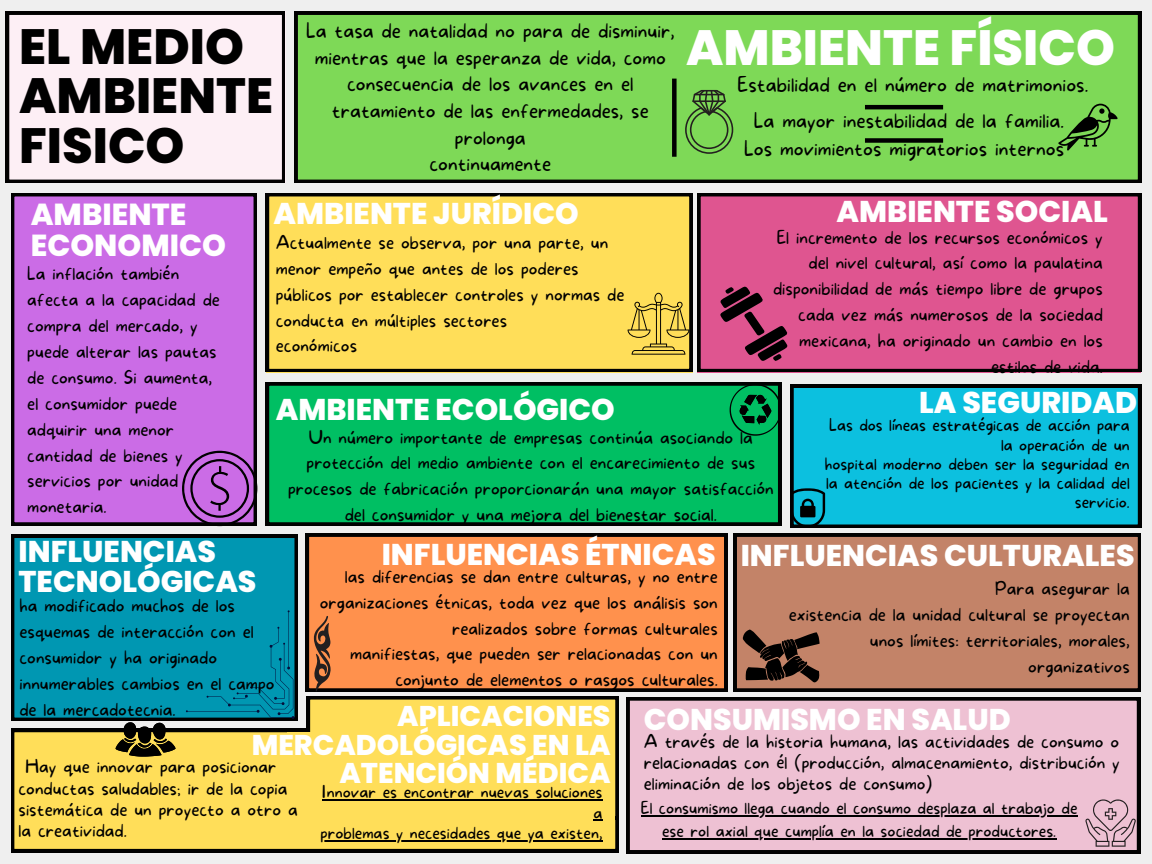
<style>
.page{position:relative;width:1152px;height:864px;background:#efefef}
.page>*{position:absolute;margin:0;border:0;box-sizing:border-box;transform-origin:0 0}
.t1{font:800 49.5px/49.5px "Poppins";color:#000}
.t2{font:800 49.5px "Poppins";color:#fff}
.t3{font:800 30.3px/30.3px "Poppins";color:#fff}
.t4{font:800 30px/29.2px "Poppins";color:#fff}
.t5{font:800 28.5px/28.2px "Poppins";color:#fff;text-align:right}
.t6{font:100 20.25px "More Sugar";color:#000}
.t7{font:100 20.1px/26.5px "More Sugar";color:#000;text-align:center}
.t8{font:100 17.85px/25.8px "More Sugar";color:#000}
.t9{font:100 16.65px/20.2px "More Sugar";color:#000;text-align:right}
.t10{font:100 16.5px/19.2px "More Sugar";color:#000;text-align:right}
</style>
<div class="page">
<div style="left:6px;top:12px;width:279px;height:171px;background:#fdeff5"></div>
<div style="left:295px;top:12px;width:846px;height:171px;background:#7ed957"></div>
<div style="left:672px;top:79px;width:5px;height:78px;background:#000"></div>
<hr style="left:865px;top:105px;width:78px;height:4px;background:#000">
<div style="left:865px;top:138px;width:78px;height:5px;background:#000"></div>
<div style="left:697px;top:193px;width:444px;height:179px;background:#df5590"></div>
<svg style="left:686px;top:90px;width:47px;height:64px;background:#68ad49"></svg>
<svg style="left:1058px;top:104px;width:60px;height:47px;background:#5fa441"></svg>
<div style="left:266px;top:193px;width:426px;height:179px;background:#ffde59"></div>
<svg style="left:715px;top:285px;width:77px;height:78px;background:#9d3b65"></svg>
<svg style="left:628px;top:293px;width:61px;height:62px;background:#d7bb4a"></svg>
<div style="left:11px;top:193px;width:246px;height:333px;background:#cb6ce6"></div>
<svg style="left:182px;top:451px;width:75px;height:75px;background:#954fa8"></svg>
<div style="left:266px;top:382px;width:515px;height:143px;background:#00bf63"></div>
<svg style="left:730px;top:384px;width:51px;height:52px;background:#008343"></svg>
<div style="left:790px;top:385px;width:351px;height:142px;background:#0cc0df"></div>
<svg style="left:790px;top:488px;width:35px;height:40px"></svg>
<div style="left:734px;top:534px;width:407px;height:158px;background:#c38368"></div>
<svg style="left:743px;top:630px;width:77px;height:52px;background:#5e3f32"></svg>
<div style="left:306px;top:534px;width:421px;height:158px;background:#ff914d"></div>
<svg style="left:11px;top:535px;width:287px;height:186px;background:#008ca5"></svg>
<svg style="left:186px;top:610px;width:109px;height:109px;background:#0090ab"></svg>
<svg style="left:11px;top:729px;width:608px;height:123px;background:#e9cb51"></svg>
<svg style="left:627px;top:697px;width:513px;height:156px;background:#dbb2c2"></svg>
<div style="left:288px;top:732px;width:327px;height:89px;background:#ffde59"></div>
<svg style="left:116px;top:722px;width:60px;height:35px;background:#625934"></svg>
<svg style="left:1085px;top:798px;width:51px;height:49px;background:#cca6b5"></svg>
<svg style="left:307px;top:616px;width:311px;height:205px"></svg>
<hr style="left:321px;top:840px;width:282px;height:1px;background:#000">
<hr style="left:641px;top:815px;width:437px;height:2px;background:#000">
<hr style="left:662px;top:838px;width:394px;height:1px;background:#000">
<h3 class="t1" style="left:19px;top:21px;width:256px">EL MEDIO<br>AMBIENTE<br>FISICO</h3>
<h1 class="t7" style="left:306px;top:18px;width:370px">La tasa de natalidad no para de disminuir, mientras que la esperanza de vida, como consecuencia de los avances en el tratamiento de las enfermedades, se prolonga<br>continuamente</h1>
<h1 class="t2" style="left:686px;top:13px;width:431px">AMBIENTE FÍSICO</h1>
<p class="t6" style="left:738px;top:73px;width:352px">Estabilidad en el número de matrimonios.</p>
<p class="t6" style="left:754px;top:108px;width:312px">La mayor inestabilidad de la familia.</p>
<h3 class="t6" style="left:744px;top:137px;width:322px">Los movimientos migratorios internos</h3>
<p class="t4" style="left:274px;top:199px;width:307px">AMBIENTE JURÍDICO</p>
<p class="t8" style="left:276px;top:230px;width:334px">Actualmente se observa, por una parte, un menor empeño que antes de los poderes</p>
<p class="t8" style="left:276px;top:282px;width:350px">públicos por establecer controles y normas de conducta en múltiples sectores</p>
<h2 class="t8" style="left:276px;top:334px;width:83px">económicos</h2>
<h3 class="t4" style="left:837px;top:197px;width:273px">AMBIENTE SOCIAL</h3>
<h3 class="t8" style="left:777px;top:225px;width:328px;text-align:right">El incremento de los recursos económicos y del nivel cultural, así como la paulatina</h3>
<h2 class="t8" style="left:773px;top:277px;width:331px;text-align:right">disponibilidad de más tiempo libre de grupos cada vez más numerosos de la sociedad</h2>
<p class="t8" style="left:799px;top:328px;width:305px;text-align:right">mexicana, ha originado un cambio en los estilos de vida.</p>
<p class="t3" style="left:31px;top:200px;width:197px">AMBIENTE<br>ECONOMICO</p>
<p class="t8" style="left:27px;top:262px;width:194px">La inflación también afecta a la capacidad de compra del mercado, y puede alterar las pautas</p>
<p class="t8" style="left:27px;top:365px;width:186px">de consumo. Si aumenta, el consumidor puede adquirir una menor cantidad de bienes y</p>
<p class="t8" style="left:27px;top:469px;width:153px">servicios por unidad monetaria.</p>
<p class="t4" style="left:276px;top:395px;width:341px">AMBIENTE ECOLÓGICO</p>
<p class="t8" style="left:288px;top:425px;width:487px;text-align:center">Un número importante de empresas continúa asociando la protección del medio ambiente con el encarecimiento de sus procesos de fabricación proporcionarán una mayor satisfacción del consumidor y una mejora del bienestar social.</p>
<p class="t4" style="left:919px;top:388px;width:219px">LA SEGURIDAD</p>
<p class="t10" style="left:829px;top:417px;width:302px">Las dos líneas estratégicas de acción para la operación de un</p>
<h2 class="t10" style="left:825px;top:455px;width:306px;text-align:left">hospital moderno deben ser la seguridad en la atención de los pacientes y la calidad del</h2>
<p class="t10" style="left:1075px;top:493px;width:56px">servicio.</p>
<h2 class="t4" style="left:741px;top:541px;width:395px">INFLUENCIAS CULTURALES</h2>
<p class="t8" style="left:995px;top:576px;width:136px">Para asegurar la</p>
<p class="t8" style="left:789px;top:602px;width:343px;text-align:right">existencia de la unidad cultural se proyectan unos límites: territoriales, morales, organizativos</p>
<p class="t4" style="left:382px;top:540px;width:336px">INFLUENCIAS ÉTNICAS</p>
<p class="t8" style="left:345px;top:564px;width:374px">las diferencias se dan entre culturas, y no entre</p>
<h2 class="t8" style="left:320px;top:590px;width:400px;text-align:right">organizaciones étnicas, toda vez que los análisis son realizados sobre formas culturales</h2>
<p class="t8" style="left:350px;top:642px;width:369px;text-align:right">manifiestas, que pueden ser relacionadas con un conjunto de elementos o rasgos culturales.</p>
<p class="t4" style="left:19px;top:537px;width:240px">INFLUENCIAS<br>TECNOLÓGICAS</p>
<p class="t8" style="left:19px;top:594px;width:236px">ha modificado muchos de los esquemas de interacción con el</p>
<p class="t8" style="left:19px;top:645px;width:257px">consumidor y ha originado innumerables cambios en el campo de la mercadotecnia.</p>
<p class="t5" style="left:252px;top:702px;width:360px">APLICACIONES<br>MERCADOLÓGICAS EN LA</p>
<p class="t8" style="left:26px;top:755px;width:252px">Hay que innovar para posicionar</p>
<p class="t5" style="left:339px;top:759px;width:273px">ATENCIÓN MÉDICA</p>
<p class="t8" style="left:19px;top:776px;width:270px">conductas saludables; ir de la copia</p>
<p class="t8" style="left:19px;top:800px;width:281px;line-height:21.3px">sistemática de un proyecto a otro a la creatividad.</p>
<p class="t4" style="left:644px;top:705px;width:368px">CONSUMISMO EN SALUD</p>
<p class="t8" style="left:644px;top:731px;width:478px;line-height:21.3px;text-align:justify">A través de la historia humana, las actividades de consumo o relacionadas con él (producción, almacenamiento, distribución y eliminación de los objetos de consumo)</p>
<h2 class="t9" style="left:641px;top:799px;width:438px">El consumismo llega cuando el consumo desplaza al trabajo de</h2>
<h2 class="t9" style="left:662px;top:821px;width:396px">ese rol axial que cumplía en la sociedad de productores.</h2>
<p class="t9" style="left:322px;top:783px;width:282px">Innovar es encontrar nuevas soluciones a</p>
<p class="t9" style="left:321px;top:823px;width:284px">problemas y necesidades que ya existen,</p>
</div>
